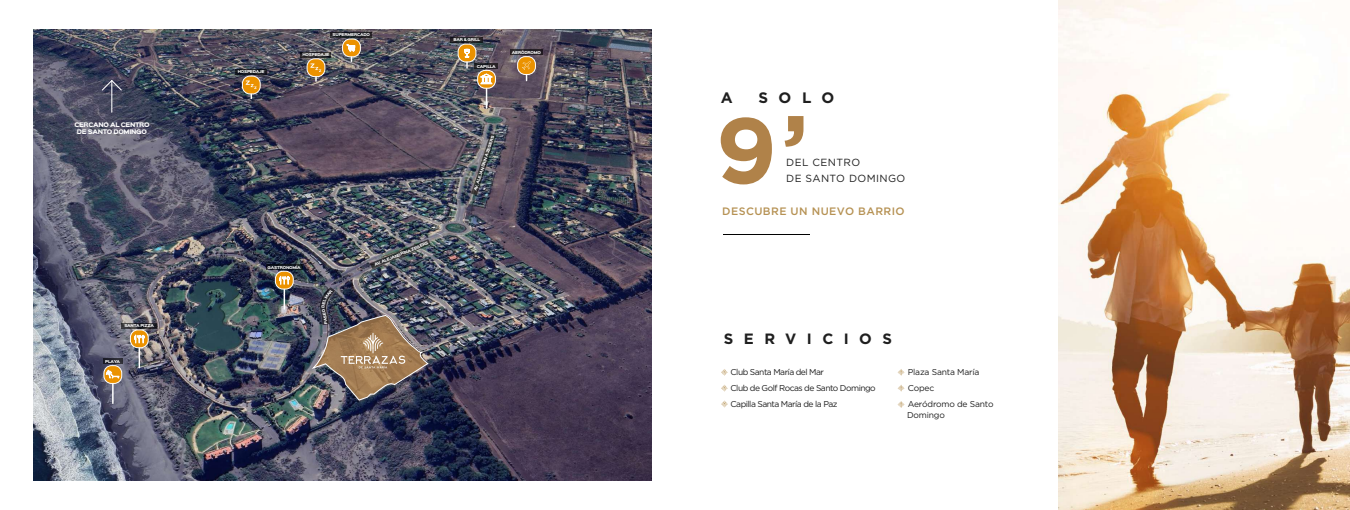
<style>
.page{position:relative;width:1350px;height:510px;background:#fff}
.page>*{position:absolute;margin:0;border:0;box-sizing:border-box;transform-origin:0 0}
.t1{font:700 15.08px "Gotham Pro";color:#1f1f1f}
.t2{font:700 14.92px "Gotham Pro";letter-spacing:.7em;color:#1f1f1f}
.t3{font:500 10.8px "Gotham Pro";letter-spacing:.04em;color:#b69254}
.t4{font:10.35px/15.7px "Gotham Pro";letter-spacing:.04em;color:#1f1f1f}
.t5{font:8.48px/15.8px "Gotham Pro";letter-spacing:-.06em;color:#1f1f1f}
.t6{font:8.48px/15.8px "Gotham Pro";letter-spacing:-.02em;color:#1f1f1f}
.t7{font:900 5.7px/7.8px "Sinkin Sans 800";letter-spacing:-.06em;color:#fff;text-align:center}
.t8{font:900 3.6px "Sinkin Sans 800";letter-spacing:-.06em;color:#fff}
</style>
<div class="page">
<img style="left:34px;top:30px;width:617px;height:450px">
<svg style="left:130px;top:330px;width:18px;height:18px"></svg>
<div style="left:130px;top:330px;width:19px;height:18px;border:1px solid #fff;border-radius:8px"></div>
<svg style="left:134px;top:335px;width:11px;height:33px"></svg>
<svg style="left:122px;top:323px;width:35px;height:6px"></svg>
<svg style="left:104px;top:366px;width:18px;height:17px"></svg>
<div style="left:104px;top:365px;width:18px;height:19px;border:1px solid #fff;border-radius:8px"></div>
<svg style="left:103px;top:358px;width:19px;height:6px"></svg>
<div style="left:275px;top:271px;width:18px;height:18px;background:#eb9200;border-radius:8px"></div>
<div style="left:275px;top:271px;width:19px;height:18px;border:1px solid #fff;border-radius:8px"></div>
<svg style="left:279px;top:276px;width:11px;height:33px"></svg>
<svg style="left:266px;top:264px;width:37px;height:6px"></svg>
<svg style="left:478px;top:70px;width:17px;height:18px"></svg>
<div style="left:477px;top:70px;width:19px;height:19px;border:1px solid #fff;border-radius:8px"></div>
<svg style="left:475px;top:63px;width:23px;height:6px"></svg>
<svg style="left:106px;top:370px;width:13px;height:33px"></svg>
<svg style="left:480px;top:73px;width:13px;height:35px"></svg>
<div style="left:518px;top:57px;width:17px;height:17px;background:#eb9200;border-radius:8px"></div>
<div style="left:517px;top:56px;width:19px;height:19px;border:1px solid #fff;border-radius:8px"></div>
<svg style="left:510px;top:49px;width:33px;height:6px"></svg>
<svg style="left:307px;top:59px;width:18px;height:18px"></svg>
<div style="left:307px;top:58px;width:18px;height:19px;border:1px solid #fff;border-radius:8px"></div>
<svg style="left:301px;top:52px;width:30px;height:6px"></svg>
<svg style="left:242px;top:76px;width:18px;height:18px"></svg>
<div style="left:242px;top:76px;width:19px;height:18px;border:1px solid #fff;border-radius:8px"></div>
<svg style="left:235px;top:69px;width:32px;height:6px"></svg>
<svg style="left:246px;top:81px;width:11px;height:17px"></svg>
<svg style="left:310px;top:63px;width:11px;height:18px"></svg>
<svg style="left:343px;top:39px;width:17px;height:18px"></svg>
<div style="left:342px;top:39px;width:19px;height:18px;border:1px solid #fff;border-radius:8px"></div>
<svg style="left:330px;top:32px;width:42px;height:6px"></svg>
<svg style="left:522px;top:61px;width:9px;height:20px"></svg>
<svg style="left:458px;top:44px;width:18px;height:18px"></svg>
<div style="left:458px;top:44px;width:18px;height:18px;border:1px solid #fff;border-radius:8px"></div>
<svg style="left:450px;top:37px;width:33px;height:6px"></svg>
<svg style="left:347px;top:40px;width:8px;height:21px"></svg>
<img style="left:370px;top:239px;width:61px;height:30px">
<svg style="left:465px;top:49px;width:5px;height:19px"></svg>
<svg style="left:471px;top:133px;width:25px;height:62px;background:#555860"></svg>
<hr style="left:111px;top:80px;width:1px;height:33px;background:#fff">
<svg style="left:102px;top:80px;width:20px;height:11px"></svg>
<hr style="left:724px;top:234px;width:86px;height:1px;background:#010101">
<svg style="left:721px;top:369px;width:7px;height:7px"></svg>
<svg style="left:721px;top:385px;width:7px;height:7px"></svg>
<svg style="left:721px;top:401px;width:7px;height:6px"></svg>
<svg style="left:898px;top:369px;width:6px;height:7px"></svg>
<svg style="left:898px;top:385px;width:6px;height:7px"></svg>
<svg style="left:898px;top:401px;width:6px;height:7px"></svg>
<svg style="left:721px;top:117px;width:51px;height:67px"></svg>
<svg style="left:785px;top:116px;width:18px;height:31px"></svg>
<img style="left:1058px;top:0;width:292px;height:510px">
<img style="left:313px;top:287px;width:115px;height:114px">
<h3 class="t7" style="left:74px;top:121px;width:77px">CERCANO AL CENTRO<br>DE SANTO DOMINGO</h3>
<p class="t8" style="left:124px;top:324px;width:31px">SANTA PIZZA</p>
<p class="t8" style="left:105px;top:360px;width:16px">PLAYA</p>
<p class="t8" style="left:333px;top:33px;width:39px">SUPERMERCADO</p>
<p class="t8" style="left:238px;top:70px;width:28px">HOSPEDAJE</p>
<p class="t8" style="left:302px;top:53px;width:28px">HOSPEDAJE</p>
<p class="t8" style="left:268px;top:265px;width:35px">GASTRONOMÍA</p>
<p class="t8" style="left:374px;top:263px;width:60px;rotate:-23deg">AV. ALEJANDRINA ZEGERS</p>
<p class="t8" style="left:453px;top:38px;width:28px">BAR &amp; GRILL</p>
<p class="t8" style="left:477px;top:64px;width:20px">CAPILLA</p>
<p class="t8" style="left:512px;top:51px;width:31px">AERÓDROMO</p>
<p class="t8" style="left:473px;top:190px;width:60px;rotate:-72deg">AV. ALEJANDRINA ZEGERS</p>
<h1 class="t1" style="left:721px;top:89px;width:13px">A</h1>
<h1 class="t1" style="left:758px;top:89px;width:77px">SOLO</h1>
<h3 class="t4" style="left:786px;top:154px;width:121px">DEL CENTRO<br>DE SANTO DOMINGO</h3>
<h3 class="t3" style="left:722px;top:205px;width:184px">DESCUBRE UN NUEVO BARRIO</h3>
<h2 class="t2" style="left:724px;top:330px;width:169px">SERVICIOS</h2>
<h3 class="t5" style="left:730px;top:365px;width:147px">Club Santa María del Mar<br>Club de Golf Rocas de Santo Domingo<br>Capilla Santa María de la Paz</h3>
<h3 class="t6" style="left:908px;top:365px;width:87px">Plaza Santa María<br>Copec<br>Aeródromo de Santo</h3>
<h3 class="t6" style="left:907px;top:407px;width:39px">Domingo</h3>
</div>
